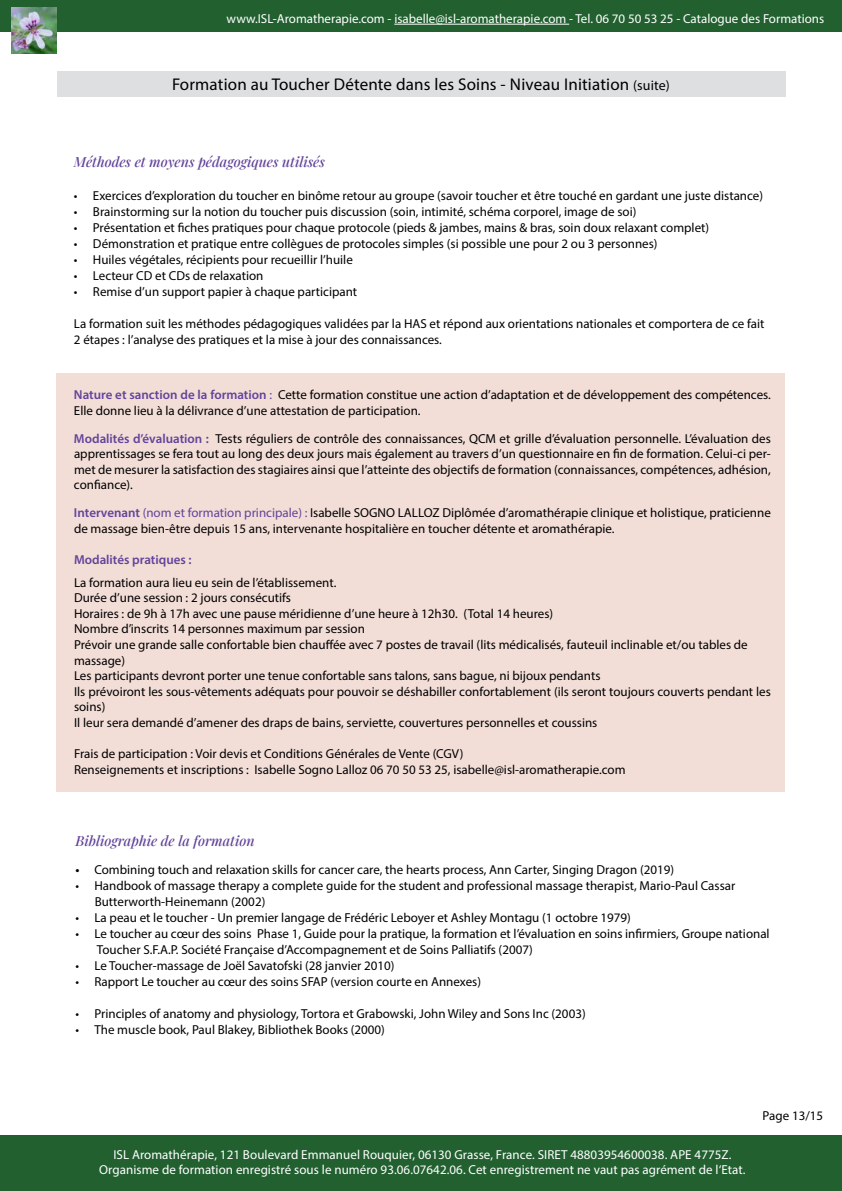
<style>
.page{position:relative;width:842px;height:1191px;background:#fff}
.page>*{position:absolute;margin:0;border:0;box-sizing:border-box;transform-origin:0 0}
.t1{font:17px "Myriad Pro";letter-spacing:.01em;color:#000}
.t2{font:italic 500 14px "Playfair Display";color:#62439a}
.t3{font:13px/15.6px "Myriad Pro";color:#000}
.t4{font:13px/15.6px "Myriad Pro";letter-spacing:.005em;color:#fff;text-align:center}
.t5{font:600 13px "Myriad Pro";color:#62439a}
.s1{font-size:14px}
.s2{font-weight:600;color:#62439a}
.s3{color:#62439a}
.s4{font-weight:600}
</style>
<div class="page">
<div style="left:0;top:1135px;width:842px;height:56px;background:#226030"></div>
<div style="left:0;top:0;width:842px;height:31px;background:#226030"></div>
<hr style="left:394px;top:24px;width:175px;height:1px;background:#fff">
<div style="left:58px;top:71px;width:728px;height:25px;background:#dedfe0"></div>
<img style="left:11px;top:8px;width:46px;height:46px">
<div style="left:57px;top:373px;width:728px;height:418px;background:#f2ddd7"></div>
<p class="t4" style="left:227px;top:11px;width:599px">www.ISL-Aromatherapie.com - isabelle@isl-aromatherapie.com - Tel. 06 70 50 53 25 - Catalogue des Formations</p>
<h1 class="t1" style="left:172px;top:73px;width:499px">Formation au Toucher Détente dans les Soins - Niveau Initiation <span class="s1">(suite)</span></h1>
<p class="t2" style="left:74px;top:151px;width:252px">Méthodes et moyens pédagogiques utilisés</p>
<p class="t3" style="left:74px;top:187px;width:691px">• Exercices d’exploration du toucher en binôme retour au groupe (savoir toucher et être touché en gardant une juste distance)</p>
<p class="t3" style="left:74px;top:203px;width:564px">• Brainstorming sur la notion du toucher puis discussion (soin, intimité, schéma corporel, image de soi)</p>
<p class="t3" style="left:74px;top:219px;width:637px">• Présentation et fiches pratiques pour chaque protocole (pieds &amp; jambes, mains &amp; bras, soin doux relaxant complet)</p>
<p class="t3" style="left:74px;top:235px;width:585px">• Démonstration et pratique entre collègues de protocoles simples (si possible une pour 2 ou 3 personnes)</p>
<p class="t3" style="left:74px;top:251px;width:280px">• Huiles végétales, récipients pour recueillir l’huile</p>
<p class="t3" style="left:74px;top:267px;width:191px">• Lecteur CD et CDs de relaxation</p>
<p class="t3" style="left:74px;top:283px;width:285px">• Remise d’un support papier à chaque participant</p>
<p class="t3" style="left:74px;top:315px;width:692px;line-height:16px">La formation suit les méthodes pédagogiques validées par la HAS et répond aux orientations nationales et comportera de ce fait<br>2 étapes : l’analyse des pratiques et la mise à jour des connaissances.</p>
<p class="t3" style="left:74px;top:387px;width:698px"><span class="s2">Nature et sanction de la formation</span> <span class="s3">:</span> Cette formation constitue une action d’adaptation et de développement des compétences.<br>Elle donne lieu à la délivrance d’une attestation de participation.</p>
<p class="t3" style="left:74px;top:430px;width:698px;text-align:justify"><span class="s2">Modalités d’évaluation :</span> Tests réguliers de contrôle des connaissances, QCM et grille d’évaluation personnelle. L’évaluation des apprentissages se fera tout au long des deux jours mais également au travers d’un questionnaire en fin de formation. Celui-ci per&shy;met de mesurer la satisfaction des stagiaires ainsi que l’atteinte des objectifs de formation (connaissances, compétences, adhésion, confiance).</p>
<p class="t3" style="left:74px;top:504px;width:698px"><span class="s2">Intervenant</span> <span class="s3">(nom et formation principale) :</span> Isabelle SOGNO LALLOZ Diplômée d’aromathérapie clinique et holistique, praticienne de massage bien-être depuis 15 ans, intervenante hospitalière en toucher détente et aromathérapie.</p>
<p class="t5" style="left:74px;top:551px;width:119px">Modalités pratiques :</p>
<p class="t3" style="left:74px;top:574px;width:698px">La formation aura lieu eu sein de l’établissement.<br>Durée d’une session : 2 jours consécutifs<br>Horaires : de 9h à 17h avec une pause méridienne d’une heure à 12h30. (Total 14 heures)<br>Nombre d’inscrits 14 personnes maximum par session<br>Prévoir une grande salle confortable bien chauffée avec 7 postes de travail (lits médicalisés, fauteuil inclinable et/ou tables de massage)<br>Les participants devront porter une tenue confortable sans talons, sans bague, ni bijoux pendants<br>Ils prévoiront les sous-vêtements adéquats pour pouvoir se déshabiller confortablement (ils seront toujours couverts pendant les soins)<br>Il leur sera demandé d’amener des draps de bains, serviette, couvertures personnelles et coussins</p>
<p class="t3" style="left:74px;top:746px;width:553px">Frais de participation : Voir devis et Conditions Générales de Vente (CGV)<br>Renseignements et inscriptions : Isabelle Sogno Lalloz 06 70 50 53 25, isabelle@isl-aromatherapie.com</p>
<p class="t2" style="left:75px;top:830px;width:181px">Bibliographie de la formation</p>
<p class="t3" style="left:75px;top:861px;width:600px"><span class="s4">•</span> Combining touch and relaxation skills for cancer care, the hearts process, Ann Carter, Singing Dragon (2019)</p>
<p class="t3" style="left:95px;top:877px;width:642px;line-height:16px;text-indent:-19px">• Handbook of massage therapy a complete guide for the student and professional massage therapist, Mario-Paul Cassar<br>Butterworth-Heinemann (2002)</p>
<p class="t3" style="left:75px;top:909px;width:557px">• La peau et le toucher - Un premier langage de Frédéric Leboyer et Ashley Montagu (1 octobre 1979)</p>
<p class="t3" style="left:97px;top:925px;width:674px;line-height:16px;text-indent:-22px">• Le toucher au cœur des soins Phase 1, Guide pour la pratique, la formation et l’évaluation en soins infirmiers, Groupe national<br>Toucher S.F.A.P. Société Française d’Accompagnement et de Soins Palliatifs (2007)</p>
<p class="t3" style="left:75px;top:957px;width:321px">• Le Toucher-massage de Joël Savatofski (28 janvier 2010)</p>
<p class="t3" style="left:75px;top:973px;width:407px">• Rapport Le toucher au cœur des soins SFAP (version courte en Annexes)</p>
<p class="t3" style="left:75px;top:1005px;width:512px">• Principles of anatomy and physiology, Tortora et Grabowski, John Wiley and Sons Inc (2003)</p>
<p class="t3" style="left:75px;top:1021px;width:311px">• The muscle book, Paul Blakey, Bibliothek Books (2000)</p>
<p class="t4" style="left:99px;top:1146px;width:648px">ISL Aromathérapie, 121 Boulevard Emmanuel Rouquier, 06130 Grasse, France. SIRET 48803954600038. APE 4775Z.<br>Organisme de formation enregistré sous le numéro 93.06.07642.06. Cet enregistrement ne vaut pas agrément de l‘Etat.</p>
<p class="t3" style="left:763px;top:1107px;width:62px">Page 13/15</p>
</div>
